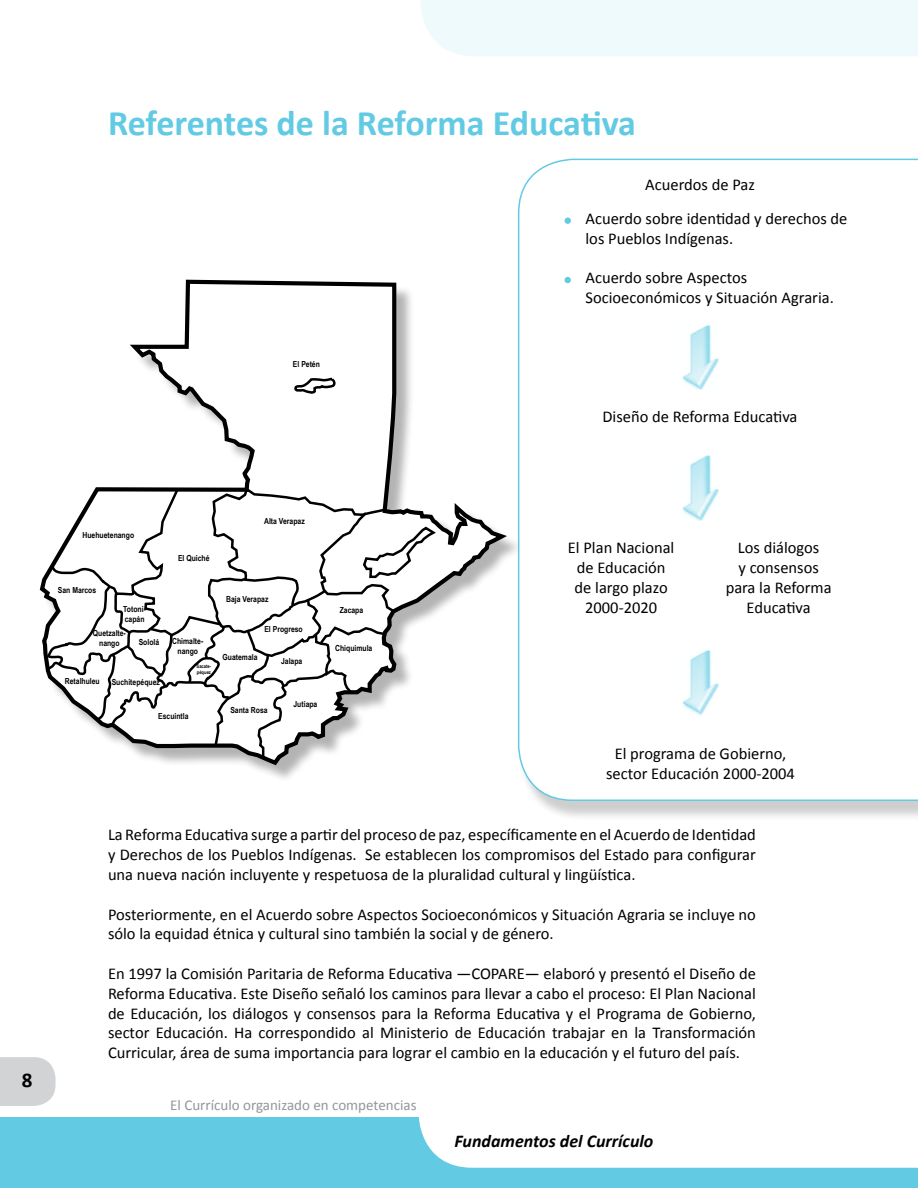
<style>
.page{position:relative;width:918px;height:1188px;background:#fff}
.page>*{position:absolute;margin:0;border:0;box-sizing:border-box;transform-origin:0 0}
.t1{font:700 36px "Calibri";letter-spacing:-.005em;color:#62cae3}
.t2{font:700 21px "Calibri";color:#000}
.t3{font:italic 700 18px "Calibri";color:#000}
.t4{font:16.5px/19.8px "Calibri";color:#000}
.t5{font:15px "Calibri";color:#939598}
.t6{font:700 8.4px/10.1px "Arial Narrow";color:#000;text-align:center}
.t7{font:700 4.95px/6px "Arial Narrow";color:#000}
</style>
<div class="page">
<div style="left:0;top:1117px;width:918px;height:71px;background:#62cae3"></div>
<div style="left:418px;top:1117px;width:499px;height:51px;background:#fff"></div>
<svg style="left:0;top:1057px;width:56px;height:49px"></svg>
<svg style="left:917px;top:1117px;width:1px;height:51px"></svg>
<div style="left:421px;top:0;width:497px;height:56px;background:#effafc"></div>
<div style="left:517px;top:163px;width:401px;height:659px;background:#000;opacity:.2"></div>
<svg style="left:518px;top:159px;width:400px;height:642px"></svg>
<svg style="left:565px;top:218px;width:6px;height:6px"></svg>
<svg style="left:565px;top:277px;width:6px;height:6px"></svg>
<div style="left:42px;top:282px;width:482px;height:501px;background:#000;opacity:.3"></div>
<svg style="left:39px;top:279px;width:473px;height:489px"></svg>
<svg style="left:42px;top:486px;width:396px;height:274px"></svg>
<svg style="left:292px;top:376px;width:43px;height:18px"></svg>
<img style="left:682px;top:323px;width:37px;height:67px">
<img style="left:682px;top:454px;width:37px;height:67px">
<img style="left:682px;top:648px;width:37px;height:68px">
<h1 class="t1" style="left:108px;top:101px;width:530px">Referentes de la Reforma Educativa</h1>
<p class="t4" style="left:645px;top:174px;width:111px">Acuerdos de Paz</p>
<p class="t6" style="left:293px;top:359px;width:28px">El Petén</p>
<p class="t4" style="left:586px;top:208px;width:263px">Acuerdo sobre identidad y derechos de los Pueblos Indígenas.</p>
<p class="t4" style="left:586px;top:267px;width:250px">Acuerdo sobre Aspectos<br>Socioeconómicos y Situación Agraria.</p>
<p class="t4" style="left:602px;top:406px;width:197px">Diseño de Reforma Educativa</p>
<p class="t2" style="left:22px;top:1067px;width:12px">8</p>
<p class="t6" style="left:83px;top:530px;width:53px">Huehuetenango</p>
<p class="t6" style="left:58px;top:585px;width:40px">San Marcos</p>
<p class="t6" style="left:123px;top:604px;width:24px;text-align:left">Totoni&shy;capán</p>
<p class="t6" style="left:93px;top:627px;width:35px">Quetzalte&shy;nango</p>
<p class="t6" style="left:139px;top:636px;width:22px">Sololá</p>
<p class="t6" style="left:178px;top:552px;width:33px">El Quiché</p>
<p class="t6" style="left:172px;top:635px;width:33px">Chimalte&shy;nango</p>
<p class="t7" style="left:197px;top:663px;width:16px">Sacate&shy;péquez</p>
<p class="t6" style="left:65px;top:676px;width:36px">Retalhuleu</p>
<p class="t6" style="left:112px;top:677px;width:50px">Suchitepéquez</p>
<p class="t6" style="left:158px;top:711px;width:32px">Escuintla</p>
<p class="t6" style="left:264px;top:515px;width:42px">Alta Verapaz</p>
<p class="t6" style="left:226px;top:594px;width:44px">Baja Verapaz</p>
<p class="t6" style="left:264px;top:623px;width:40px">El Progreso</p>
<p class="t6" style="left:223px;top:652px;width:36px">Guatemala</p>
<p class="t6" style="left:230px;top:705px;width:39px">Santa Rosa</p>
<p class="t6" style="left:281px;top:656px;width:23px">Jalapa</p>
<p class="t6" style="left:294px;top:699px;width:25px">Jutiapa</p>
<p class="t6" style="left:340px;top:605px;width:25px">Zacapa</p>
<p class="t6" style="left:335px;top:643px;width:39px">Chiquimula</p>
<p class="t4" style="left:568px;top:537px;width:108px;text-align:center">El Plan Nacional de Educación de largo plazo<br>2000-2020</p>
<p class="t4" style="left:726px;top:537px;width:107px;text-align:center">Los diálogos<br>y consensos para la Reforma<br>Educativa</p>
<p class="t4" style="left:606px;top:743px;width:190px;text-align:center">El programa de Gobierno, sector Educación 2000-2004</p>
<p class="t4" style="left:108px;top:824px;width:649px;text-align:justify">La Reforma Educativa surge a partir del proceso de paz, específicamente en el Acuerdo de Identidad y Derechos de los Pueblos Indígenas. Se establecen los compromisos del Estado para configurar una nueva nación incluyente y respetuosa de la pluralidad cultural y lingüística.</p>
<p class="t4" style="left:108px;top:903px;width:649px">Posteriormente, en el Acuerdo sobre Aspectos Socioeconómicos y Situación Agraria se incluye no sólo la equidad étnica y cultural sino también la social y de género.</p>
<p class="t4" style="left:108px;top:963px;width:649px;text-align:justify">En 1997 la Comisión Paritaria de Reforma Educativa —COPARE— elaboró y presentó el Diseño de Reforma Educativa. Este Diseño señaló los caminos para llevar a cabo el proceso: El Plan Nacional de Educación, los diálogos y consensos para la Reforma Educativa y el Programa de Gobierno, sector Educación. Ha correspondido al Ministerio de Educación trabajar en la Transformación Curricular, área de suma importancia para lograr el cambio en la educación y el futuro del país.</p>
<p class="t5" style="left:170px;top:1096px;width:248px">El Currículo organizado en competencias</p>
<p class="t3" style="left:454px;top:1130px;width:200px">Fundamentos del Currículo</p>
</div>
